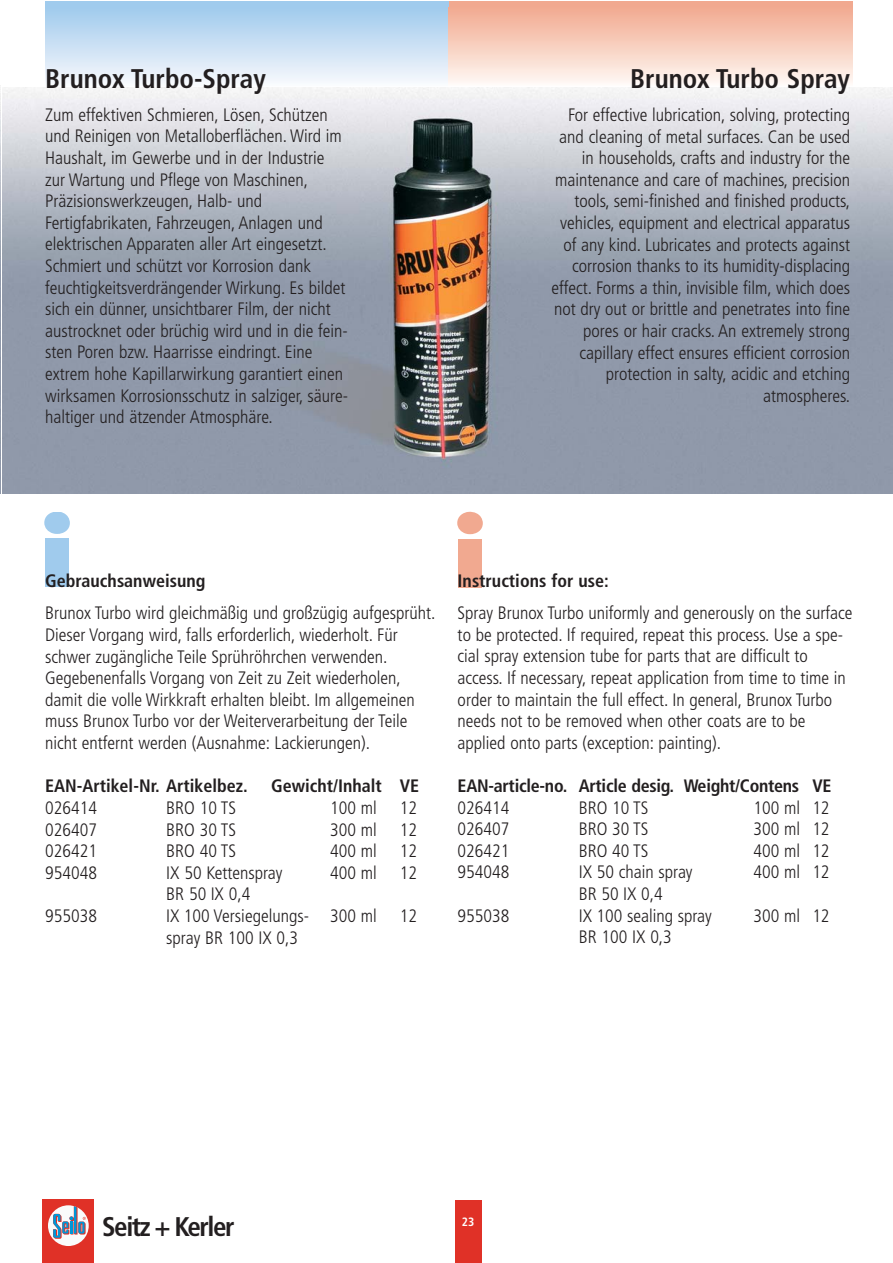
<style>
.page{position:relative;width:893px;height:1263px;background:#fff}
.page>*{position:absolute;margin:0;border:0;box-sizing:border-box;transform-origin:0 0}
.t1{font:700 condensed 27px "Frutiger";color:#231f20}
.t2{font:700 condensed 27px "Frutiger";letter-spacing:-.055em;color:#231f20}
.t3{font:300 condensed 18px/21.6px "Frutiger";color:#231f20}
.t4{font:700 condensed 18px "Frutiger";color:#231f20}
.t5{font:700 condensed 12px "Frutiger";color:#fff}
</style>
<div class="page">
<div style="left:43px;top:1200px;width:51px;height:63px;background:#e03127"></div>
<div style="left:48px;top:1205px;width:41px;height:41px;background:#fafbfb;border-radius:50%"></div>
<svg style="left:53px;top:1206px;width:33px;height:33px"></svg>
<img style="left:0;top:87px;width:893px;height:406px">
<div style="left:455px;top:1200px;width:26px;height:63px;background:#e03127"></div>
<div style="left:45px;top:1px;width:425px;height:72px;background:#a0cbed"></div>
<div style="left:449px;top:1px;width:404px;height:72px;background:#f1a990"></div>
<div style="left:45px;top:7px;width:425px;height:80px;background:linear-gradient(to bottom,#9fcaec,#f9fafd)"></div>
<div style="left:449px;top:7px;width:404px;height:79px;background:linear-gradient(to bottom,#f1a98e,#fff9f5)"></div>
<div style="left:45px;top:539px;width:24px;height:48px;background:#a0cbed"></div>
<svg style="left:44px;top:512px;width:26px;height:22px"></svg>
<div style="left:458px;top:539px;width:24px;height:48px;background:#f1a990"></div>
<svg style="left:457px;top:512px;width:26px;height:22px"></svg>
<h1 class="t1" style="left:45px;top:68px;width:222px">Brunox Turbo-Spray</h1>
<h1 class="t1" style="left:630px;top:68px;width:221px">Brunox Turbo Spray</h1>
<p class="t3" style="left:45px;top:105px;width:305px">Zum effektiven Schmieren, Lösen, Schützen und Reinigen von Metalloberflächen. Wird im Haushalt, im Gewerbe und in der Industrie zur Wartung und Pflege von Maschinen, Präzisionswerkzeugen, Halb- und Fertigfabrikaten, Fahrzeugen, Anlagen und elektrischen Apparaten aller Art eingesetzt.<br>Schmiert und schützt vor Korrosion dank feuchtigkeitsverdrängender Wirkung. Es bildet sich ein dünner, unsichtbarer Film, der nicht austrocknet oder brüchig wird und in die fein&shy;sten Poren bzw. Haarrisse eindringt. Eine extrem hohe Kapillarwirkung garantiert einen wirksamen Korrosionsschutz in salziger, säure&shy;haltiger und ätzender Atmosphäre.</p>
<p class="t3" style="left:551px;top:105px;width:300px;text-align:right">For effective lubrication, solving, protecting and cleaning of metal surfaces. Can be used in households, crafts and industry for the maintenance and care of machines, precision tools, semi-finished and finished products, vehicles, equipment and electrical apparatus of any kind. Lubricates and protects against corrosion thanks to its humidity-displacing effect. Forms a thin, invisible film, which does not dry out or brittle and penetrates into fine pores or hair cracks. An extremely strong capillary effect ensures efficient corrosion protection in salty, acidic and etching atmospheres.</p>
<p class="t4" style="left:45px;top:574px;width:162px">Gebrauchsanweisung</p>
<p class="t3" style="left:45px;top:604px;width:392px">Brunox Turbo wird gleichmäßig und großzügig aufgesprüht.<br>Dieser Vorgang wird, falls erforderlich, wiederholt. Für schwer zugängliche Teile Sprühröhrchen verwenden.<br>Gegebenenfalls Vorgang von Zeit zu Zeit wiederholen, damit die volle Wirkkraft erhalten bleibt. Im allgemeinen muss Brunox Turbo vor der Weiterverarbeitung der Teile nicht entfernt werden (Ausnahme: Lackierungen).</p>
<p class="t4" style="left:45px;top:779px;width:204px">EAN-Artikel-Nr. Artikelbez.</p>
<p class="t4" style="left:271px;top:779px;width:150px">Gewicht/Inhalt VE</p>
<p class="t3" style="left:45px;top:798px;width:53px">026414</p>
<p class="t3" style="left:166px;top:798px;width:71px">BRO 10 TS</p>
<p class="t3" style="left:330px;top:798px;width:48px">100 ml</p>
<p class="t3" style="left:400px;top:798px;width:19px">12</p>
<p class="t3" style="left:45px;top:820px;width:53px">026407</p>
<p class="t3" style="left:166px;top:820px;width:71px">BRO 30 TS</p>
<p class="t3" style="left:330px;top:820px;width:48px">300 ml</p>
<p class="t3" style="left:400px;top:820px;width:19px">12</p>
<p class="t3" style="left:45px;top:841px;width:53px">026421</p>
<p class="t3" style="left:166px;top:841px;width:71px">BRO 40 TS</p>
<p class="t3" style="left:330px;top:841px;width:48px">400 ml</p>
<p class="t3" style="left:400px;top:841px;width:19px">12</p>
<p class="t3" style="left:45px;top:863px;width:53px">954048</p>
<p class="t3" style="left:166px;top:863px;width:118px">IX 50 Kettenspray</p>
<p class="t3" style="left:330px;top:863px;width:48px">400 ml</p>
<p class="t3" style="left:400px;top:863px;width:19px">12</p>
<p class="t3" style="left:166px;top:885px;width:86px">BR 50 IX 0,4</p>
<p class="t3" style="left:45px;top:906px;width:53px">955038</p>
<p class="t3" style="left:166px;top:906px;width:212px">IX 100 Versiegelungs- 300 ml</p>
<p class="t3" style="left:400px;top:906px;width:19px">12</p>
<p class="t3" style="left:166px;top:928px;width:133px">spray BR 100 IX 0,3</p>
<p class="t4" style="left:458px;top:573px;width:153px">Instructions for use:</p>
<p class="t3" style="left:458px;top:604px;width:396px">Spray Brunox Turbo uniformly and generously on the surface to be protected. If required, repeat this process. Use a spe&shy;cial spray extension tube for parts that are difficult to access. If necessary, repeat application from time to time in order to maintain the full effect. In general, Brunox Turbo needs not to be removed when other coats are to be applied onto parts (exception: painting).</p>
<p class="t4" style="left:458px;top:778px;width:375px">EAN-article-no. Article desig. Weight/Contens VE</p>
<p class="t3" style="left:458px;top:798px;width:53px">026414</p>
<p class="t3" style="left:579px;top:798px;width:71px">BRO 10 TS</p>
<p class="t3" style="left:754px;top:798px;width:77px">100 ml 12</p>
<p class="t3" style="left:458px;top:820px;width:53px">026407</p>
<p class="t3" style="left:579px;top:820px;width:71px">BRO 30 TS</p>
<p class="t3" style="left:754px;top:820px;width:77px">300 ml 12</p>
<p class="t3" style="left:458px;top:841px;width:53px">026421</p>
<p class="t3" style="left:579px;top:841px;width:71px">BRO 40 TS</p>
<p class="t3" style="left:754px;top:841px;width:77px">400 ml 12</p>
<p class="t3" style="left:458px;top:863px;width:53px">954048</p>
<p class="t3" style="left:579px;top:863px;width:115px">IX 50 chain spray</p>
<p class="t3" style="left:754px;top:863px;width:77px">400 ml 12</p>
<p class="t3" style="left:579px;top:884px;width:86px">BR 50 IX 0,4</p>
<p class="t3" style="left:458px;top:906px;width:53px">955038</p>
<p class="t3" style="left:579px;top:906px;width:135px">IX 100 sealing spray</p>
<p class="t3" style="left:754px;top:906px;width:77px">300 ml 12</p>
<p class="t3" style="left:579px;top:928px;width:95px">BR 100 IX 0,3</p>
<h1 class="t2" style="left:102px;top:1216px;width:134px">Seitz + Kerler</h1>
<p class="t5" style="left:462px;top:1216px;width:14px">23</p>
</div>
